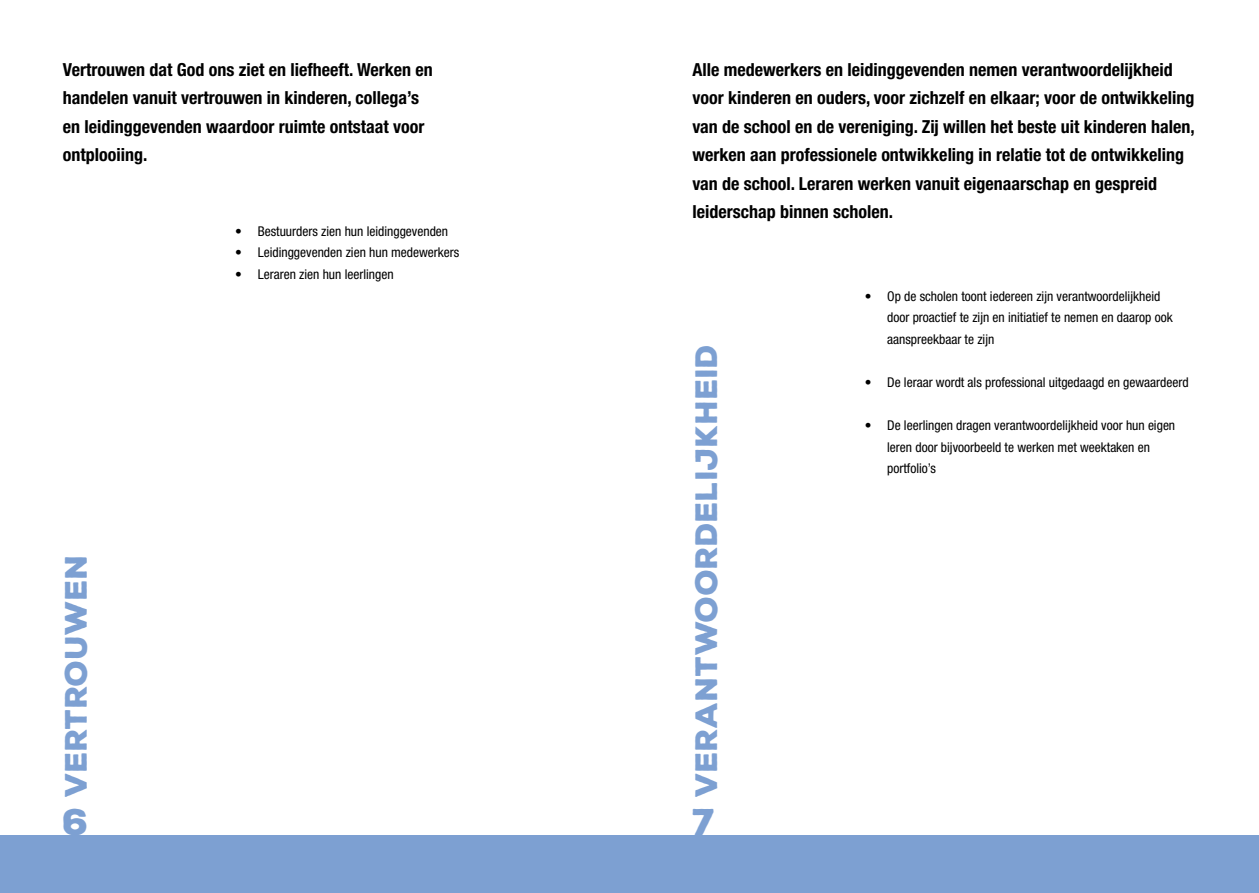
<style>
.page{position:relative;width:1259px;height:893px;background:#fff}
.page>*{position:absolute;margin:0;border:0;box-sizing:border-box;transform-origin:0 0}
.t1{font:900 36px "Nexa Rust Sans";color:#7da0d2}
.t2{font:900 30px "Nexa Rust Sans";letter-spacing:.01em;color:#7da0d2}
.t3{font:700 condensed 18px/28.5px "Helvetica Neue LT Std";color:#000}
.t4{font:condensed 13.5px/21.6px "Helvetica Neue LT Std";color:#000}
</style>
<div class="page">
<div style="left:0;top:835px;width:1259px;height:58px;background:#7da0d2"></div>
<p class="t3" style="left:63px;top:55px;width:371px">Vertrouwen dat God ons ziet en liefheeft. Werken en handelen vanuit vertrouwen in kinderen, collega’s en leidinggevenden waardoor ruimte ontstaat voor ontplooiing.</p>
<h2 class="t2" style="left:56px;top:797px;width:244px;rotate:-90deg">Vertrouwen</h2>
<p class="t4" style="left:235px;top:220px;width:8px;text-align:justify">• • •</p>
<p class="t4" style="left:258px;top:220px;width:203px">Bestuurders zien hun leidinggevenden<br>Leidinggevenden zien hun medewerkers<br>Leraren zien hun leerlingen</p>
<p class="t3" style="left:692px;top:55px;width:504px">Alle medewerkers en leidinggevenden nemen verantwoordelijkheid voor kinderen en ouders, voor zichzelf en elkaar; voor de ontwikkeling van de school en de vereniging. Zij willen het beste uit kinderen halen, werken aan professionele ontwikkeling in relatie tot de ontwikkeling van de school. Leraren werken vanuit eigenaarschap en gespreid leiderschap binnen scholen.</p>
<h2 class="t2" style="left:686px;top:797px;width:455px;rotate:-90deg">Verantwoordelijkheid</h2>
<p class="t4" style="left:864px;top:285px;width:8px">•</p>
<p class="t4" style="left:864px;top:371px;width:8px">•</p>
<p class="t4" style="left:864px;top:414px;width:8px">•</p>
<p class="t4" style="left:887px;top:285px;width:287px">Op de scholen toont iedereen zijn verantwoordelijkheid door proactief te zijn en initiatief te nemen en daarop ook aanspreekbaar te zijn</p>
<p class="t4" style="left:887px;top:371px;width:303px">De leraar wordt als professional uitgedaagd en gewaardeerd</p>
<p class="t4" style="left:887px;top:414px;width:289px">De leerlingen dragen verantwoordelijkheid voor hun eigen leren door bijvoorbeeld te werken met weektaken en portfolio’s</p>
<h1 class="t1" style="left:63px;top:798px;width:28px">6</h1>
<h1 class="t1" style="left:692px;top:798px;width:25px">7</h1>
</div>
